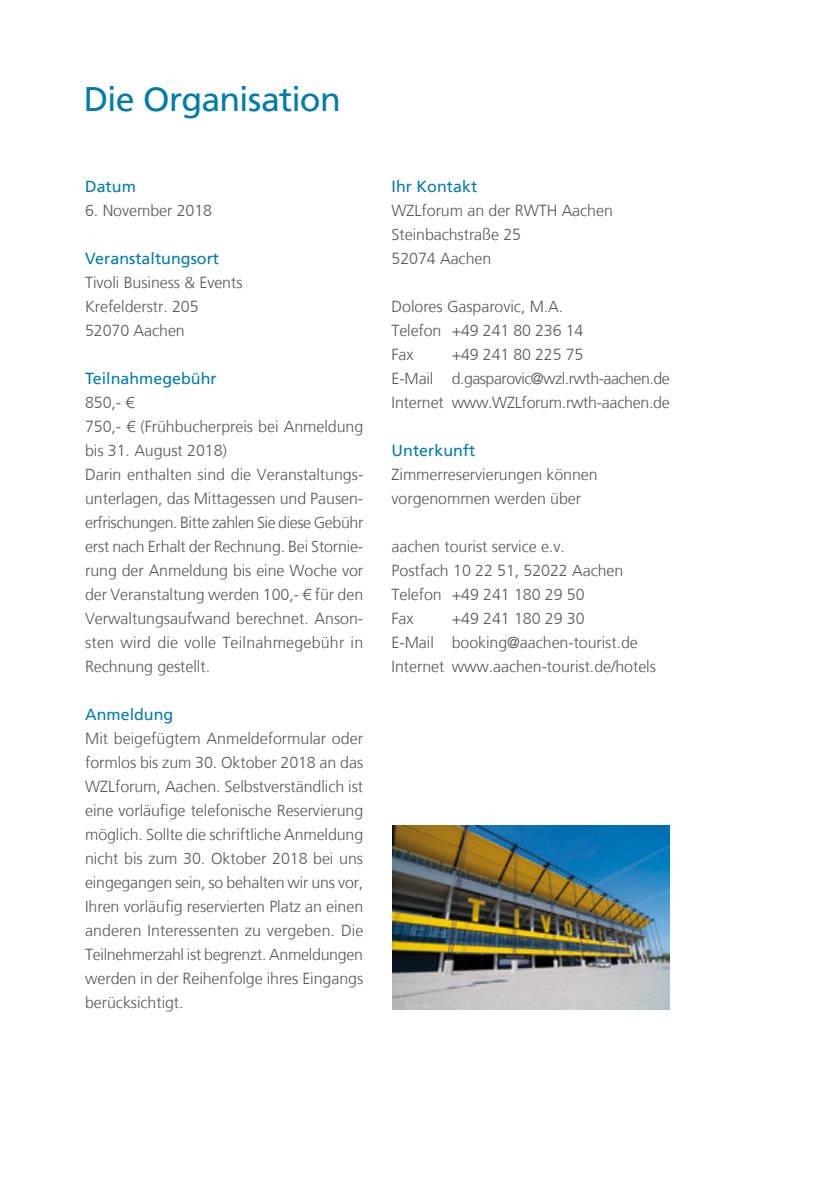
<style>
.page{position:relative;width:840px;height:1191px;background:#fff}
.page>*{position:absolute;margin:0;border:0;box-sizing:border-box;transform-origin:0 0}
.t1{font:34px "Frutiger LT";letter-spacing:-.025em;color:#027daa}
.t2{font:300 16px/24px "Frutiger LT";letter-spacing:-.005em;color:#57585a}
.t3{font:16px "Frutiger LT";color:#027daa}
</style>
<div class="page">
<img style="left:392px;top:825px;width:277px;height:184px">
<h1 class="t1" style="left:84px;top:79px;width:258px">Die Organisation</h1>
<p class="t3" style="left:85px;top:177px;width:52px">Datum</p>
<p class="t2" style="left:85px;top:199px;width:128px">6. November 2018</p>
<p class="t3" style="left:85px;top:249px;width:135px">Veranstaltungsort</p>
<p class="t2" style="left:85px;top:271px;width:159px">Tivoli Business &amp; Events<br>Krefelderstr. 205<br>52070 Aachen</p>
<p class="t3" style="left:85px;top:369px;width:133px">Teilnahmegebühr</p>
<p class="t2" style="left:85px;top:391px;width:279px">850,- €<br>750,- € (Frühbucherpreis bei Anmeldung bis 31. August 2018)<br>Darin enthalten sind die Veranstaltungs&shy;unterlagen, das Mittagessen und Pausen&shy;erfrischungen. Bitte zahlen Sie diese Gebühr erst nach Erhalt der Rechnung. Bei Stornie&shy;rung der Anmeldung bis eine Woche vor der Veranstaltung werden 100,- € für den Verwaltungsaufwand berechnet. Anson&shy;sten wird die volle Teilnahmegebühr in Rechnung gestellt.</p>
<p class="t3" style="left:85px;top:705px;width:90px">Anmeldung</p>
<p class="t2" style="left:85px;top:727px;width:279px;text-align:justify">Mit beigefügtem Anmeldeformular oder formlos bis zum 30. Oktober 2018 an das WZLforum, Aachen. Selbstverständlich ist eine vorläufige telefonische Reservierung möglich. Sollte die schriftliche Anmeldung nicht bis zum 30. Oktober 2018 bei uns eingegangen sein, so behalten wir uns vor, Ihren vorläufig reservierten Platz an einen anderen Interessenten zu vergeben. Die Teilnehmerzahl ist begrenzt. Anmeldungen werden in der Reihenfolge ihres Eingangs berücksichtigt.</p>
<p class="t3" style="left:391px;top:177px;width:87px">Ihr Kontakt</p>
<p class="t2" style="left:391px;top:199px;width:223px">WZLforum an der RWTH Aachen<br>Steinbachstraße 25<br>52074 Aachen</p>
<p class="t2" style="left:391px;top:295px;width:193px">Dolores Gasparovic, M.A.<br>Telefon +49 241 80 236 14<br>Fax</p>
<p class="t2" style="left:391px;top:343px;width:279px;text-indent:60px">+49 241 80 225 75<br>E-Mail d.gasparovic@wzl.rwth-aachen.de<br>Internet www.WZLforum.rwth-aachen.de</p>
<p class="t3" style="left:391px;top:441px;width:85px">Unterkunft</p>
<p class="t2" style="left:391px;top:463px;width:207px">Zimmerreservierungen können vorgenommen werden über</p>
<p class="t2" style="left:391px;top:535px;width:233px">aachen tourist service e.v.<br>Postfach 10 22 51, 52022 Aachen<br>Telefon +49 241 180 29 50<br>Fax</p>
<p class="t2" style="left:391px;top:607px;width:266px;text-indent:60px">+49 241 180 29 30<br>E-Mail booking@aachen-tourist.de<br>Internet www.aachen-tourist.de/hotels</p>
</div>
